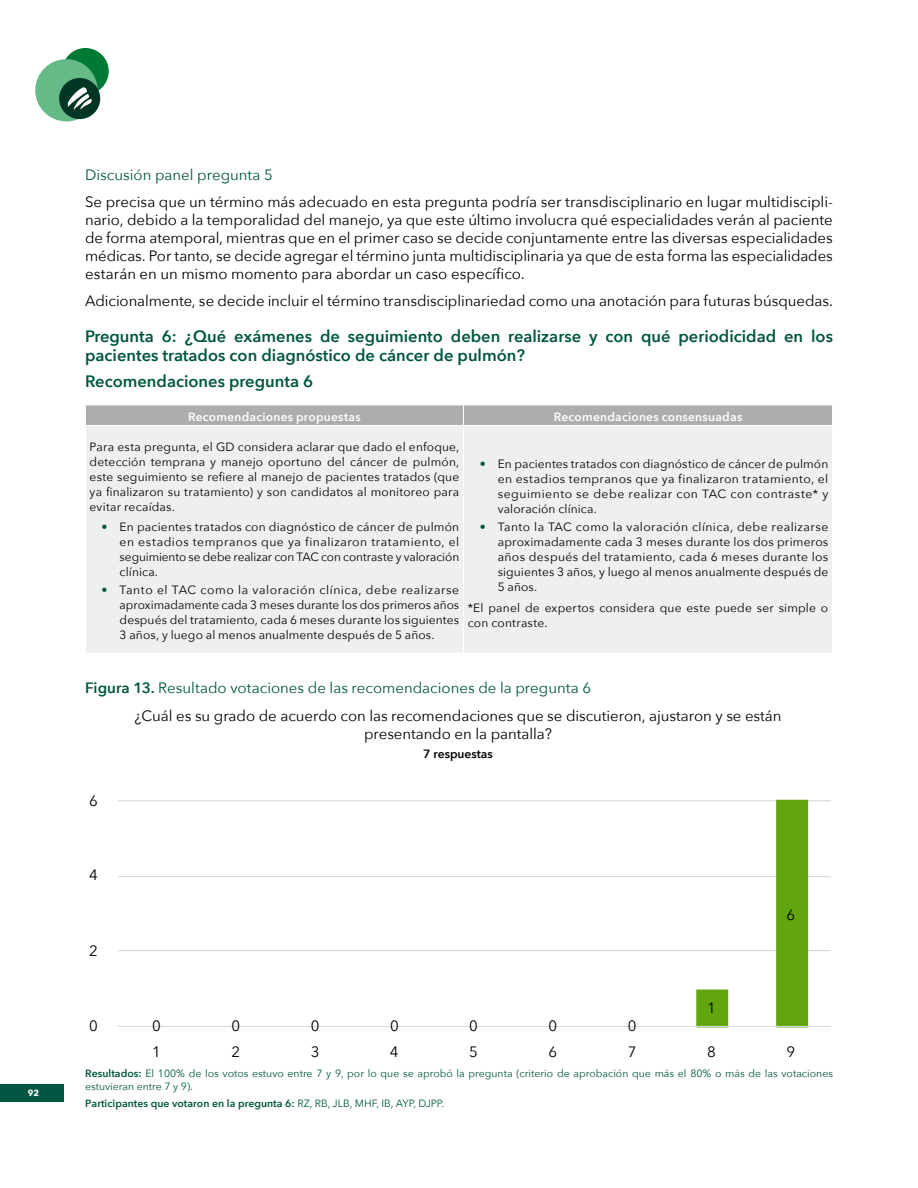
<style>
.page{position:relative;width:918px;height:1188px;background:#fff}
.page>*{position:absolute;margin:0;border:0;box-sizing:border-box;transform-origin:0 0}
.t1{font:600 16.5px/19.5px "Avenir Next";color:#005640}
.t2{font:15px/18px "Avenir Next";letter-spacing:-.005em;color:#000;text-align:justify}
.t3{font:15px "Avenir Next";color:#005640}
.t4{font:12px/15px "Avenir Next";letter-spacing:.01em;color:#000;text-align:justify}
.t5{font:600 12px "Avenir Next";letter-spacing:.02em;color:#fff}
.t6{font:600 12px "Avenir Next";color:#000}
.t7{font:10.5px/13.5px "Avenir Next";color:#005640}
.t8{font:600 10.5px "Avenir Next";color:#005640}
.t9{font:700 8.7px "Avenir Next";color:#fff}
.s1{font-weight:600;color:#005640}
.s2{font-weight:600}
.s3{font-weight:400}
</style>
<div class="page">
<div style="left:62px;top:48px;width:47px;height:47px;background:#007934;border-radius:50%"></div>
<div style="left:35px;top:59px;width:63px;height:62px;background:#65ba87;border-radius:50%"></div>
<div style="left:59px;top:78px;width:41px;height:41px;background:#013526;border-radius:50%"></div>
<svg style="left:68px;top:87px;width:24px;height:23px"></svg>
<div style="left:0;top:1084px;width:64px;height:17px;background:#005640"></div>
<div style="left:86px;top:426px;width:746px;height:227px;background:#eef0f0"></div>
<div style="left:85px;top:405px;width:748px;height:20px;background:#adadad"></div>
<hr style="left:463px;top:426px;width:1px;height:227px;background:#fff">
<hr style="left:118px;top:950px;width:713px;height:1px;background:#d9d9d9">
<hr style="left:118px;top:876px;width:713px;height:1px;background:#d9d9d9">
<hr style="left:118px;top:800px;width:713px;height:1px;background:#d9d9d9">
<svg style="left:696px;top:800px;width:112px;height:226px"></svg>
<hr style="left:118px;top:1026px;width:713px;height:1px;background:#d9d9d9">
<p class="t9" style="left:28px;top:1085px;width:13px">92</p>
<p class="t3" style="left:85px;top:162px;width:189px">Discusión panel pregunta 5</p>
<p class="t2" style="left:85px;top:192px;width:749px">Se precisa que un término más adecuado en esta pregunta podría ser transdisciplinario en lugar multidiscipli&shy;nario, debido a la temporalidad del manejo, ya que este último involucra qué especialidades verán al paciente de forma atemporal, mientras que en el primer caso se decide conjuntamente entre las diversas especialidades médicas. Por tanto, se decide agregar el término junta multidisciplinaria ya que de esta forma las especialidades estarán en un mismo momento para abordar un caso específico.</p>
<p class="t2" style="left:85px;top:291px;width:749px">Adicionalmente, se decide incluir el término transdisciplinariedad como una anotación para futuras búsquedas.</p>
<h1 class="t1" style="left:85px;top:326px;width:749px">Pregunta 6: ¿Qué exámenes de seguimiento deben realizarse y con qué periodicidad en los pacientes tratados con diagnóstico de cáncer de pulmón?</h1>
<h1 class="t1" style="left:85px;top:371px;width:230px">Recomendaciones pregunta 6</h1>
<p class="t5" style="left:188px;top:407px;width:174px">Recomendaciones propuestas</p>
<p class="t5" style="left:554px;top:407px;width:190px">Recomendaciones consensuadas</p>
<p class="t4" style="left:90px;top:439px;width:371px">Para esta pregunta, el GD considera aclarar que dado el enfoque, detección temprana y manejo oportuno del cáncer de pulmón, este seguimiento se refiere al manejo de pacientes tratados (que ya finalizaron su tratamiento) y son candidatos al monitoreo para evitar recaídas.</p>
<p class="t4" style="left:120px;top:519px;width:341px;text-indent:-18px"><span class="s1">•</span> En pacientes tratados con diagnóstico de cáncer de pulmón en estadios tempranos que ya finalizaron tratamiento, el seguimiento se debe realizar con TAC con contraste y valoración clínica.</p>
<p class="t4" style="left:120px;top:582px;width:341px;text-indent:-18px"><span class="s1">•</span> Tanto el TAC como la valoración clínica, debe realizarse aproximadamente cada 3 meses durante los dos primeros años después del tratamiento, cada 6 meses durante los siguientes 3 años, y luego al menos anualmente después de 5 años.</p>
<p class="t4" style="left:498px;top:456px;width:332px;text-indent:-18px"><span class="s1">•</span> En pacientes tratados con diagnóstico de cáncer de pulmón en estadios tempranos que ya finalizaron tratamiento, el seguimiento se debe realizar con TAC con contraste* y valoración clínica.</p>
<p class="t4" style="left:498px;top:519px;width:332px;text-indent:-18px"><span class="s1">•</span> Tanto la TAC como la valoración clínica, debe realizarse aproximadamente cada 3 meses durante los dos primeros años después del tratamiento, cada 6 meses durante los siguientes 3 años, y luego al menos anualmente después de 5 años.</p>
<p class="t4" style="left:468px;top:600px;width:362px">*El panel de expertos considera que este puede ser simple o con contraste.</p>
<p class="t3" style="left:85px;top:675px;width:508px"><span class="s2">Figura 13.</span> Resultado votaciones de las recomendaciones de la pregunta 6</p>
<p class="t2" style="left:89px;top:791px;width:10px">6</p>
<p class="t2" style="left:89px;top:865px;width:10px">4</p>
<p class="t2" style="left:89px;top:941px;width:10px">2</p>
<p class="t2" style="left:89px;top:1017px;width:10px">0</p>
<p class="t2" style="left:134px;top:706px;width:649px;text-align:center">¿Cuál es su grado de acuerdo con las recomendaciones que se discutieron, ajustaron y se están presentando en la pantalla?</p>
<p class="t6" style="left:423px;top:744px;width:71px">7 respuestas</p>
<p class="t2" style="left:152px;top:1017px;width:10px">0</p>
<p class="t2" style="left:232px;top:1017px;width:10px">0</p>
<p class="t2" style="left:311px;top:1017px;width:10px">0</p>
<p class="t2" style="left:390px;top:1017px;width:10px">0</p>
<p class="t2" style="left:469px;top:1017px;width:10px">0</p>
<p class="t2" style="left:549px;top:1017px;width:10px">0</p>
<p class="t2" style="left:628px;top:1017px;width:10px">0</p>
<p class="t2" style="left:707px;top:999px;width:10px">1</p>
<p class="t2" style="left:786px;top:905px;width:10px">6</p>
<p class="t2" style="left:152px;top:1043px;width:10px">1</p>
<p class="t2" style="left:231px;top:1043px;width:10px">2</p>
<p class="t2" style="left:311px;top:1043px;width:10px">3</p>
<p class="t2" style="left:390px;top:1043px;width:10px">4</p>
<p class="t2" style="left:469px;top:1043px;width:10px">5</p>
<p class="t2" style="left:549px;top:1043px;width:10px">6</p>
<p class="t2" style="left:628px;top:1043px;width:10px">7</p>
<p class="t2" style="left:707px;top:1043px;width:10px">8</p>
<p class="t2" style="left:786px;top:1043px;width:10px">9</p>
<p class="t7" style="left:85px;top:1066px;width:749px"><span class="s2">Resultados:</span> El 100% de los votos estuvo entre 7 y 9, por lo que se aprobó la pregunta (criterio de aprobación que más el 80% o más de las votaciones estuvieran entre 7 y 9).</p>
<p class="t8" style="left:85px;top:1094px;width:361px">Participantes que votaron en la pregunta 6: <span class="s3">RZ, RB, JLB, MHF, IB, AYP, DJPP.</span></p>
</div>
